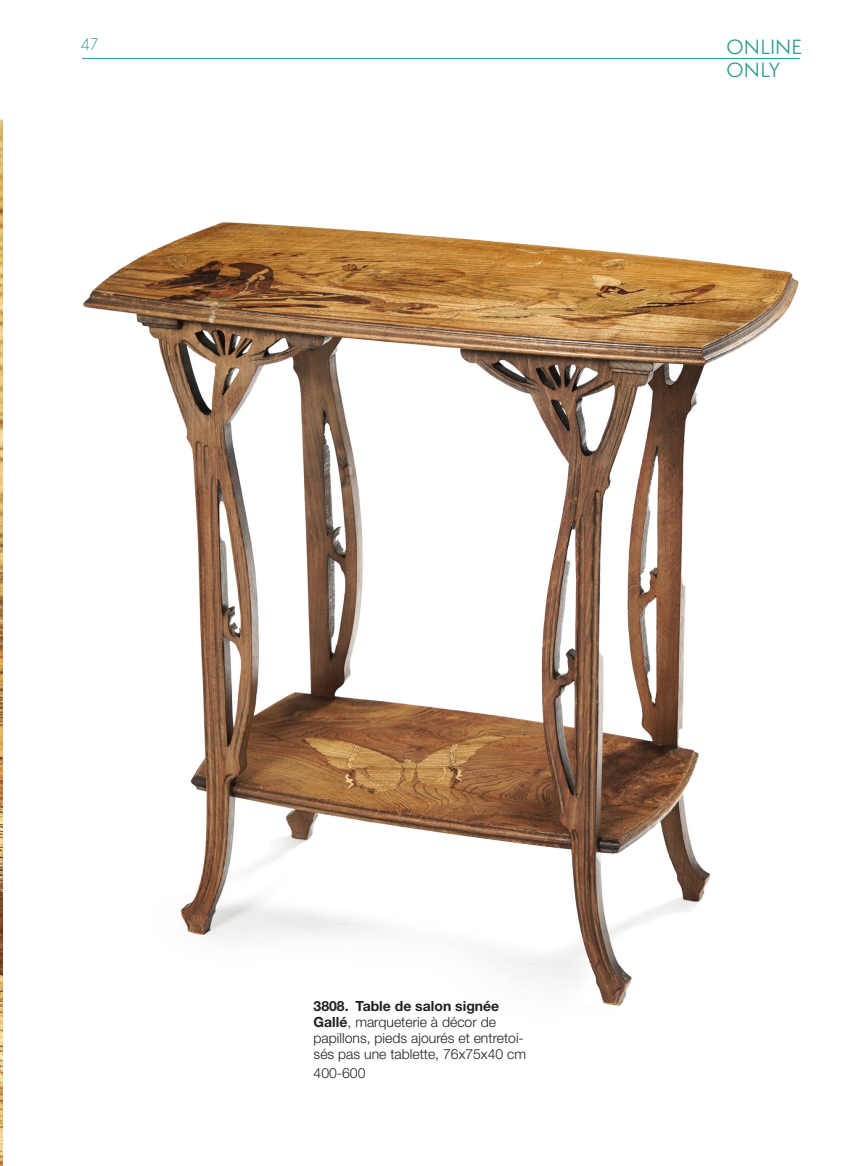
<style>
.page{position:relative;width:844px;height:1166px;background:#fff}
.page>*{position:absolute;margin:0;border:0;box-sizing:border-box;transform-origin:0 0}
.t1{font:18.9px/22.8px "Semplicita Pro";letter-spacing:.01em;color:#2a998d}
.t2{font:300 15.75px "Semplicita Pro";color:#2a998d}
.NEWtexte1col{font:300 14px/15.8px "Helvetica Neue LT Std";color:#231f20}
.s1{font-weight:700}
</style>
<div class="page">
<hr style="left:82px;top:58px;width:717px;height:1px;background:#2a998d">
<img style="left:2px;top:180px;width:797px;height:854px">
<img style="left:0;top:119px;width:2px;height:1047px">
<p class="t2" style="left:80px;top:34px;width:19px">47</p>
<h1 class="t1" style="left:726px;top:36px;width:77px">ONLINE<br>ONLY</h1>
<p class="NEWtexte1col" style="left:313px;top:998px;width:214px"><span class="s1">3808. Table de salon signée<br>Gallé</span>, marqueterie à décor de papillons, pieds ajourés et entretoi&shy;sés pas une tablette, 76x75x40 cm</p>
<p class="NEWtexte1col" style="left:313px;top:1065px;width:53px">400-600</p>
</div>
